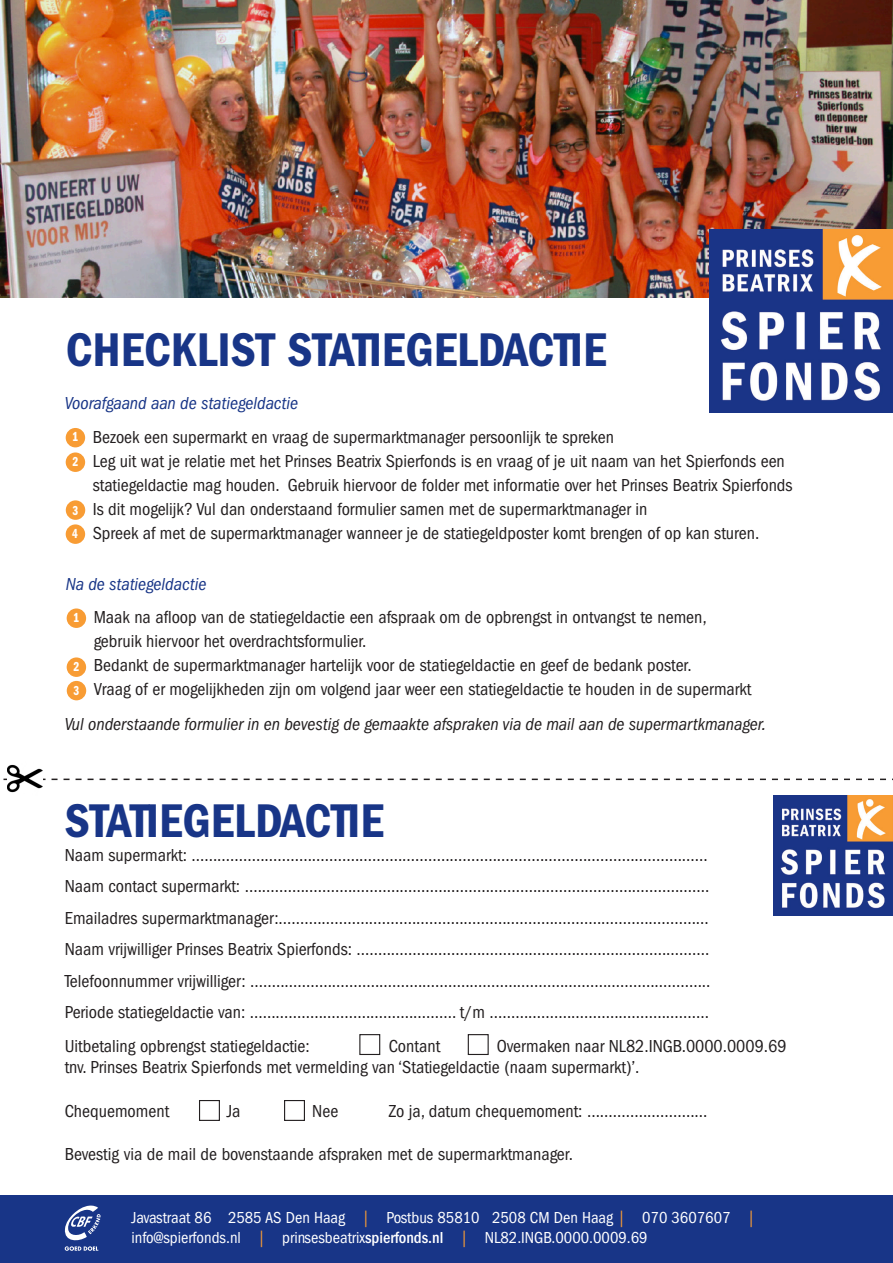
<style>
.page{position:relative;width:893px;height:1263px;background:#fff}
.page>*{position:absolute;margin:0;border:0;box-sizing:border-box;transform-origin:0 0}
.t1{font:48.9px "Franklin Gothic LT Pro Cn Dm";color:#183587}
.t2{font:condensed 18px/31.5px "ITC Franklin Gothic Std";color:#231f20}
.t3{font:italic condensed 18px "ITC Franklin Gothic Std";color:#231f20}
.t4{font:italic condensed 18px "ITC Franklin Gothic Std";color:#183587}
.t5{font:condensed 16.5px "Franklin Gothic LT Pro";color:#fff}
.t6{font:13.5px "Franklin Gothic LT Pro Dm Cm";color:#fff}
.s1{color:#f89c34}
.s2{font-weight:500}
</style>
<div class="page">
<img style="left:0;top:0;width:893px;height:298px">
<img style="left:710px;top:230px;width:183px;height:183px">
<svg style="left:3px;top:778px;width:890px;height:2px"></svg>
<div style="left:0;top:1196px;width:893px;height:67px;background:#183587"></div>
<img style="left:8px;top:764px;width:35px;height:29px">
<img style="left:773px;top:796px;width:120px;height:119px">
<div style="left:199px;top:1100px;width:21px;height:21px;border:1px solid #231f20"></div>
<div style="left:284px;top:1100px;width:21px;height:21px;border:1px solid #231f20"></div>
<div style="left:468px;top:1034px;width:21px;height:21px;border:1px solid #231f20"></div>
<div style="left:359px;top:1034px;width:21px;height:21px;border:1px solid #231f20"></div>
<svg style="left:64px;top:1205px;width:37px;height:46px"></svg>
<div style="left:66px;top:428px;width:19px;height:19px;background:#f89c34;border-radius:50%"></div>
<div style="left:66px;top:452px;width:19px;height:20px;background:#f89c34;border-radius:50%"></div>
<div style="left:66px;top:500px;width:19px;height:20px;background:#f89c34;border-radius:50%"></div>
<div style="left:66px;top:524px;width:19px;height:20px;background:#f89c34;border-radius:50%"></div>
<div style="left:67px;top:608px;width:19px;height:20px;background:#f89c34;border-radius:50%"></div>
<div style="left:67px;top:657px;width:19px;height:20px;background:#f89c34;border-radius:50%"></div>
<div style="left:67px;top:681px;width:19px;height:19px;background:#f89c34;border-radius:50%"></div>
<p class="t1" style="left:66px;top:322px;width:542px">CHECKLIST STATIEGELDACTIE</p>
<p class="t4" style="left:65px;top:393px;width:235px">Voorafgaand aan de statiegeldactie</p>
<p class="t2" style="left:93px;top:421px;width:523px">Bezoek een supermarkt en vraag de supermarktmanager persoonlijk te spreken</p>
<p class="t2" style="left:93px;top:449px;width:701px;line-height:24px">Leg uit wat je relatie met het Prinses Beatrix Spierfonds is en vraag of je uit naam van het Spierfonds een statiegeldactie mag houden. Gebruik hiervoor de folder met informatie over het Prinses Beatrix Spierfonds</p>
<p class="t2" style="left:93px;top:493px;width:556px">Is dit mogelijk? Vul dan onderstaand formulier samen met de supermarktmanager in</p>
<p class="t2" style="left:93px;top:517px;width:668px">Spreek af met de supermarktmanager wanneer je de statiegeldposter komt brengen of op kan sturen.</p>
<p class="t6" style="left:73px;top:429px;width:7px">1</p>
<p class="t6" style="left:73px;top:455px;width:7px">2</p>
<p class="t6" style="left:73px;top:503px;width:7px">3</p>
<p class="t6" style="left:72px;top:526px;width:7px">4</p>
<p class="t4" style="left:66px;top:574px;width:142px">Na de statiegeldactie</p>
<p class="t2" style="left:94px;top:602px;width:615px">Maak na afloop van de statiegeldactie een afspraak om de opbrengst in ontvangst te nemen,</p>
<p class="t2" style="left:94px;top:626px;width:274px">gebruik hiervoor het overdrachtsformulier.</p>
<p class="t2" style="left:94px;top:650px;width:600px">Bedankt de supermarktmanager hartelijk voor de statiegeldactie en geef de bedank poster.</p>
<p class="t2" style="left:94px;top:674px;width:659px">Vraag of er mogelijkheden zijn om volgend jaar weer een statiegeldactie te houden in de supermarkt</p>
<p class="t6" style="left:74px;top:610px;width:7px">1</p>
<p class="t6" style="left:74px;top:659px;width:7px">2</p>
<p class="t6" style="left:74px;top:683px;width:7px">3</p>
<p class="t3" style="left:65px;top:714px;width:703px">Vul onderstaande formulier in en bevestig de gemaakte afspraken via de mail aan de supermartkmanager.</p>
<p class="t1" style="left:65px;top:793px;width:321px">STATIEGELDACTIE</p>
<p class="t2" style="left:65px;top:839px;width:645px">Naam supermarkt: ........................................................................................................................</p>
<p class="t2" style="left:65px;top:871px;width:646px">Naam contact supermarkt: ............................................................................................................</p>
<p class="t2" style="left:65px;top:902px;width:646px">Emailadres supermarktmanager:....................................................................................................<br>Naam vrijwilliger Prinses Beatrix Spierfonds: ..................................................................................</p>
<p class="t2" style="left:65px;top:965px;width:647px">Telefoonnummer vrijwilliger: ...........................................................................................................</p>
<p class="t2" style="left:65px;top:997px;width:646px">Periode statiegeldactie van: ................................................ t/m ...................................................</p>
<p class="t2" style="left:65px;top:1030px;width:247px">Uitbetaling opbrengst statiegeldactie:</p>
<p class="t2" style="left:389px;top:1030px;width:53px">Contant</p>
<p class="t2" style="left:65px;top:1035px;width:723px;line-height:21.6px;text-indent:432px">Overmaken naar NL82.INGB.0000.0009.69 tnv. Prinses Beatrix Spierfonds met vermelding van ‘Statiegeldactie (naam supermarkt)’.</p>
<p class="t2" style="left:65px;top:1095px;width:106px">Chequemoment</p>
<p class="t2" style="left:227px;top:1095px;width:15px">Ja</p>
<p class="t2" style="left:312px;top:1095px;width:28px">Nee</p>
<p class="t2" style="left:389px;top:1095px;width:320px">Zo ja, datum chequemoment: ............................</p>
<p class="t2" style="left:65px;top:1138px;width:510px">Bevestig via de mail de bovenstaande afspraken met de supermarktmanager.</p>
<p class="t5" style="left:131px;top:1208px;width:625px">Javastraat 86 2585 AS Den Haag <span class="s1">|</span> Postbus 85810 2508 CM Den Haag <span class="s1">|</span> 070 3607607 <span class="s1">|</span></p>
<p class="t5" style="left:131px;top:1228px;width:518px">info@spierfonds.nl <span class="s1">|</span> prinsesbeatrix<span class="s2">spierfonds.nl</span> <span class="s1">|</span> NL82.INGB.0000.0009.69</p>
</div>
